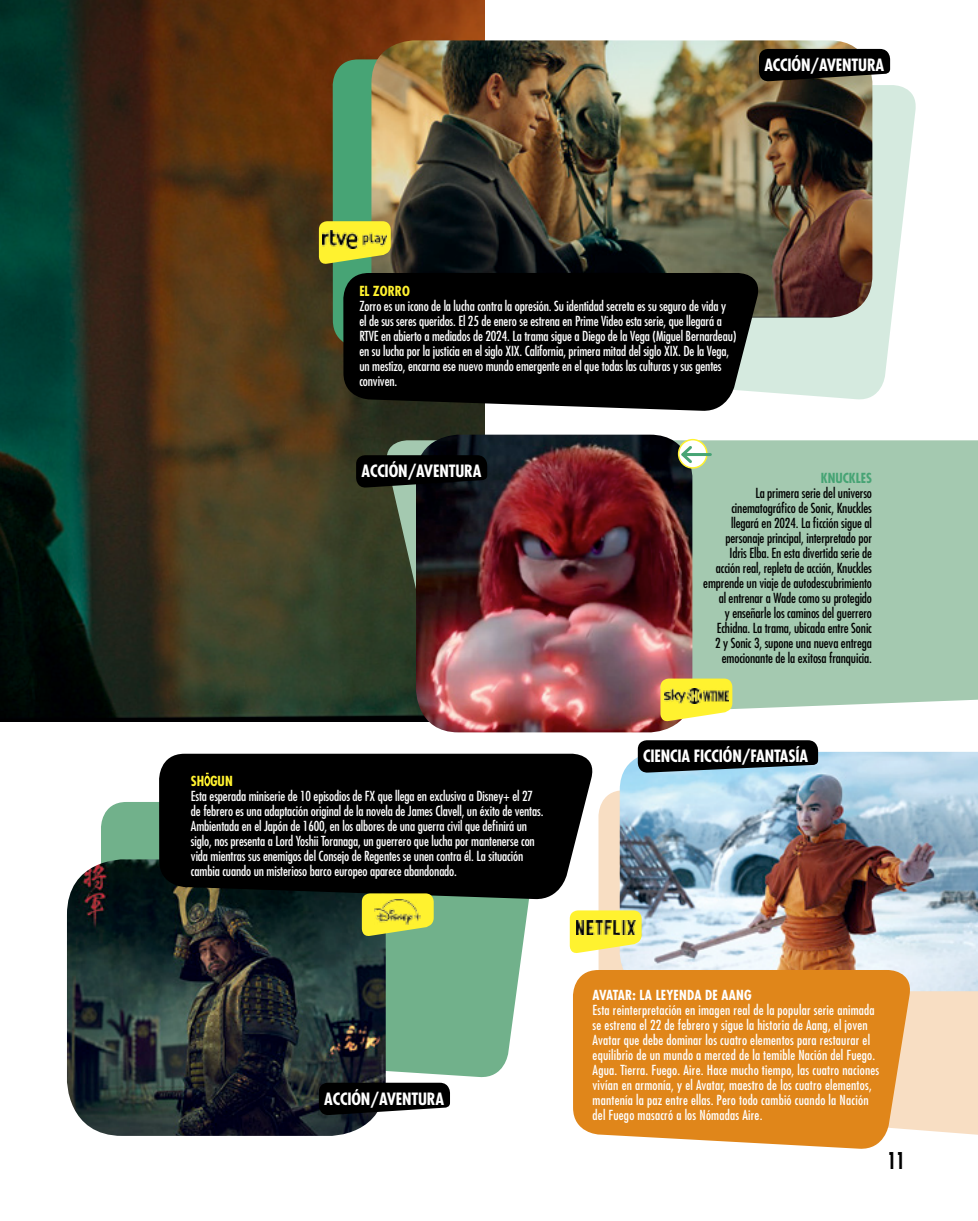
<style>
.page{position:relative;width:978px;height:1221px;background:#fff}
.page>*{position:absolute;margin:0;border:0;box-sizing:border-box;transform-origin:0 0}
.t1{font:700 condensed 22.5px "Futura Std";color:#000;scale:.8 1}
.BOX-Testo-NERO{font:700 condensed 16.5px "Futura Std";letter-spacing:-.01em;color:#fff}
.BOX-Testo-BIANCO{font:condensed 13.5px/15px "Futura Std";letter-spacing:-.01em;color:#fff}
.BOX-Testo-NERO-2{font:condensed 13.5px/15px "Futura Std";letter-spacing:.015em;color:#fff}
.BOX-Testo-NERO-3{font:condensed 13.5px/15px "Futura Std";letter-spacing:-.01em;color:#000;text-align:right}
.TIT-NERO{font:700 condensed 13.5px "Futura Std";letter-spacing:.015em;color:#fff}
.TIT-NERO-2{font:700 condensed 13.5px "Futura Std";color:#fff22f}
.TIT-NERO-3{font:700 condensed 13.5px "Futura Std";color:#47a475}
</style>
<div class="page">
<img style="left:0;top:0;width:485px;height:721px">
<svg style="left:763px;top:85px;width:153px;height:315px;fill:#d5eadf"></svg>
<svg style="left:382px;top:440px;width:596px;height:280px;background:#9ebfa8"></svg>
<svg style="left:101px;top:802px;width:437px;height:276px;background:#86bc9c"></svg>
<svg style="left:333px;top:59px;width:38px;height:316px;background:#479c6e"></svg>
<div style="left:598px;top:790px;width:380px;height:345px;background:#f8dec3"></div>
<img style="left:416px;top:434px;width:276px;height:298px">
<img style="left:620px;top:751px;width:358px;height:240px">
<img style="left:67px;top:859px;width:319px;height:276px">
<svg style="left:159px;top:753px;width:434px;height:146px;background:#0c0c0c"></svg>
<img style="left:371px;top:40px;width:501px;height:277px">
<svg style="left:343px;top:273px;width:420px;height:138px;background:#0c0d0c"></svg>
<svg style="left:573px;top:969px;width:341px;height:180px;background:#e2902d"></svg>
<div style="left:679px;top:439px;width:28px;height:29px;background:#fff;border-radius:50%"></div>
<div style="left:678px;top:439px;width:30px;height:29px;border:2px solid #fff22f;border-radius:50%"></div>
<hr style="left:683px;top:453px;width:27px;height:3px;background:#47a475">
<svg style="left:678px;top:443px;width:17px;height:23px"></svg>
<svg style="left:204px;top:772px;width:6px;height:14px"></svg>
<svg style="left:759px;top:49px;width:131px;height:33px;background:#171613"></svg>
<svg style="left:356px;top:455px;width:131px;height:33px;background:#050606"></svg>
<svg style="left:319px;top:1082px;width:131px;height:33px;background:#1c1c1c"></svg>
<svg style="left:638px;top:740px;width:180px;height:33px;background:#191f22"></svg>
<svg style="left:319px;top:221px;width:72px;height:44px;background:#d6d439"></svg>
<img style="left:323px;top:230px;width:64px;height:18px">
<svg style="left:362px;top:893px;width:72px;height:44px;background:#d7da3f"></svg>
<img style="left:375px;top:899px;width:46px;height:25px">
<svg style="left:660px;top:678px;width:72px;height:44px;background:#f8eb53"></svg>
<img style="left:664px;top:689px;width:64px;height:14px">
<svg style="left:570px;top:910px;width:72px;height:44px;background:#f7ed55"></svg>
<img style="left:576px;top:920px;width:59px;height:14px">
<p class="BOX-Testo-NERO" style="left:764px;top:54px;width:121px">ACCIÓN/AVENTURA</p>
<p class="TIT-NERO-2" style="left:359px;top:282px;width:52px">EL ZORRO</p>
<p class="BOX-Testo-BIANCO" style="left:359px;top:298px;width:379px">Zorro es un icono de la lucha contra la opresión. Su identidad secreta es su seguro de vida y el de sus seres queridos. El 25 de enero se estrena en Prime Video esta serie, que llegará a RTVE en abierto a mediados de 2024. La trama sigue a Diego de la Vega (Miguel Bernardeau) en su lucha por la justicia en el siglo XIX. California, primera mitad del siglo XIX. De la Vega, un mestizo, encarna ese nuevo mundo emergente en el que todas las culturas y sus gentes conviven.</p>
<p class="BOX-Testo-NERO" style="left:362px;top:460px;width:121px">ACCIÓN/AVENTURA</p>
<p class="TIT-NERO-2" style="left:191px;top:772px;width:43px">SH GUN</p>
<p class="BOX-Testo-BIANCO" style="left:191px;top:788px;width:354px">Esta esperada miniserie de 10 episodios de FX que llega en exclusiva a Disney+ el 27 de febrero es una adaptación original de la novela de James Clavell, un éxito de ventas.<br>Ambientada en el Japón de 1600, en los albores de una guerra civil que definirá un siglo, nos presenta a Lord Yoshii Toranaga, un guerrero que lucha por mantenerse con vida mientras sus enemigos del Consejo de Regentes se unen contra él. La situación cambia cuando un misterioso barco europeo aparece abandonado.</p>
<p class="BOX-Testo-NERO" style="left:324px;top:1088px;width:121px">ACCIÓN/AVENTURA</p>
<p class="TIT-NERO-3" style="left:821px;top:469px;width:53px">KNUCKLES</p>
<p class="BOX-Testo-NERO-3" style="left:703px;top:485px;width:170px">La primera serie del universo cinematográfico de Sonic, Knuckles llegará en 2024. La ficción sigue al personaje principal, interpretado por<br>Idris Elba. En esta divertida serie de acción real, repleta de acción, Knuckles emprende un viaje de autodescubrimiento al entrenar a Wade como su protegido<br>y enseñarle los caminos del guerrero Echidna. La trama, ubicada entre Sonic<br>2 y Sonic 3, supone una nueva entrega emocionante de la exitosa franquicia.</p>
<p class="BOX-Testo-NERO" style="left:643px;top:745px;width:166px">CIENCIA FICCIÓN/FANTASÍA</p>
<p class="TIT-NERO" style="left:593px;top:986px;width:161px">AVATAR: LA LEYENDA DE AANG</p>
<p class="BOX-Testo-NERO-2" style="left:593px;top:1002px;width:288px">Esta reinterpretación en imagen real de la popular serie animada se estrena el 22 de febrero y sigue la historia de Aang, el joven Avatar que debe dominar los cuatro elementos para restaurar el equilibrio de un mundo a merced de la temible Nación del Fuego.<br>Agua. Tierra. Fuego. Aire. Hace mucho tiempo, las cuatro naciones vivían en armonía, y el Avatar, maestro de los cuatro elementos, mantenía la paz entre ellas. Pero todo cambió cuando la Nación del Fuego masacró a los Nómadas Aire.</p>
<p class="t1" style="left:887px;top:1146px;width:24px">11</p>
</div>
